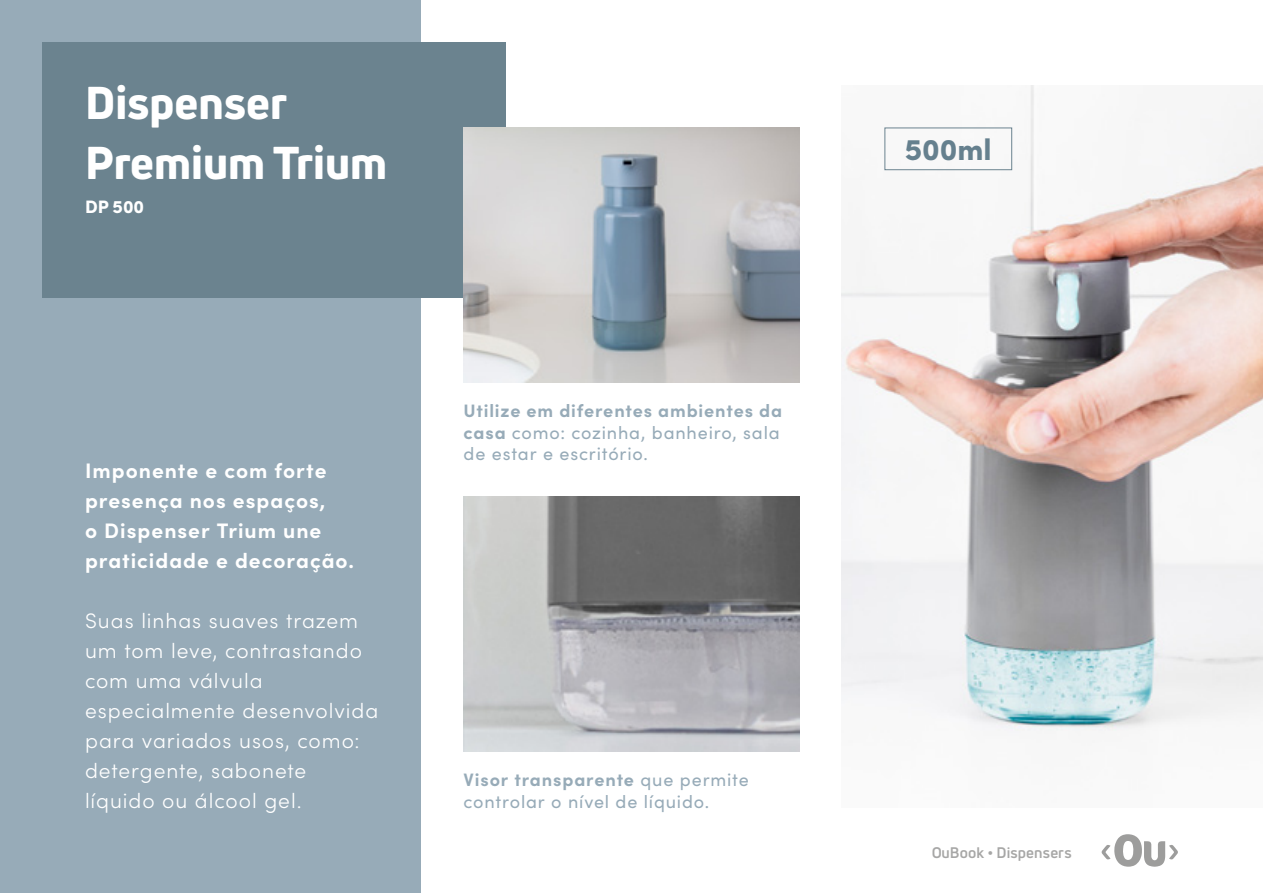
<style>
.page{position:relative;width:1263px;height:893px;background:#fff}
.page>*{position:absolute;margin:0;border:0;box-sizing:border-box;transform-origin:0 0}
.t1{font:800 45px/60px "Uni Neue";color:#fff}
.t2{font:900 30px "Sofia Pro";color:#65808e}
.t3{font:300 21px/30px "Sofia Pro";letter-spacing:.045em;color:#fff}
.t4{font:700 21px/30px "Sofia Pro";letter-spacing:.045em;color:#fff}
.t5{font:18px/21.6px "Sofia Pro";letter-spacing:.045em;color:#97abb8}
.t6{font:900 18px "Sofia Pro";color:#fff}
.t7{font:700 15px "Uni Neue";letter-spacing:.01em;color:#9d9d9c}
.s1{font-weight:700}
</style>
<div class="page">
<svg style="left:1101px;top:834px;width:77px;height:33px"></svg>
<div style="left:0;top:0;width:421px;height:893px;background:#97abb8"></div>
<div style="left:43px;top:43px;width:463px;height:255px;background:#6b838f"></div>
<img style="left:842px;top:85px;width:421px;height:646px">
<img style="left:463px;top:128px;width:336px;height:255px">
<img style="left:463px;top:497px;width:336px;height:255px">
<div style="left:884px;top:128px;width:128px;height:42px;border:1px solid #6b838f"></div>
<h1 class="t1" style="left:85px;top:72px;width:304px">Dispenser<br>Premium Trium</h1>
<p class="t6" style="left:85px;top:193px;width:61px">DP 500</p>
<p class="t4" style="left:85px;top:454px;width:271px">Imponente e com forte presença nos espaços,<br>o Dispenser Trium une praticidade e decoração.</p>
<p class="t3" style="left:85px;top:604px;width:295px">Suas linhas suaves trazem um tom leve, contrastando com uma válvula especialmente desenvolvida para variados usos, como: detergente, sabonete líquido ou álcool gel.</p>
<p class="t5" style="left:463px;top:399px;width:320px"><span class="s1">Utilize em diferentes ambientes da casa</span> como: cozinha, banheiro, sala de estar e escritório.</p>
<p class="t5" style="left:463px;top:768px;width:287px"><span class="s1">Visor transparente</span> que permite controlar o nível de líquido.</p>
<h2 class="t2" style="left:905px;top:126px;width:88px">500ml</h2>
<p class="t7" style="left:931px;top:843px;width:142px">OuBook • Dispensers</p>
</div>
